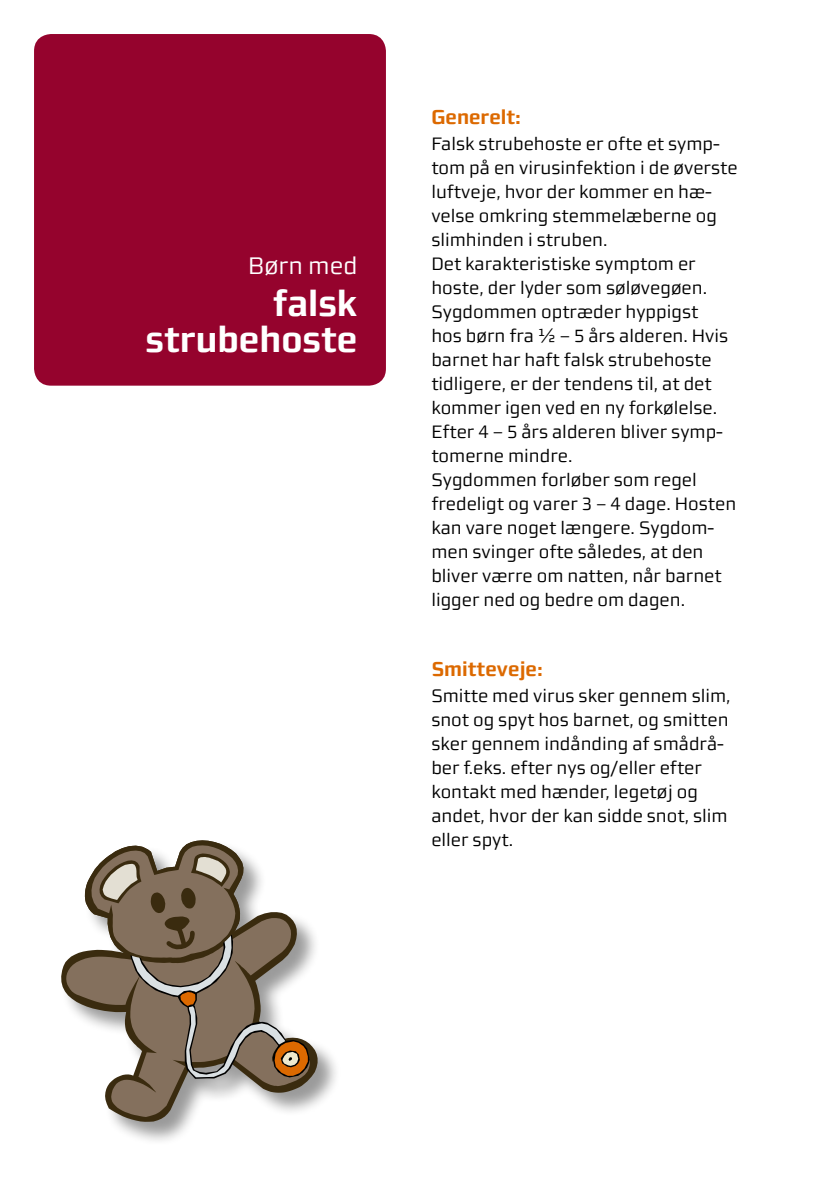
<style>
.page{position:relative;width:840px;height:1191px;background:#fff}
.page>*{position:absolute;margin:0;border:0;box-sizing:border-box;transform-origin:0 0}
.rubrik-2{font:700 36px/36px "midtsans";color:#fff;text-align:right}
.t1{font:24px "midtsans";color:#fff}
.mr{font:700 20px "midtsans";color:#dc6900}
.bt{font:18px/24px "midtsans";color:#000}
</style>
<div class="page">
<div style="left:34px;top:34px;width:352px;height:352px;background:#95032d;border-radius:17px"></div>
<div style="left:60px;top:839px;width:281px;height:306px;background:#000;opacity:.4"></div>
<svg style="left:61px;top:840px;width:256px;height:281px"></svg>
<svg style="left:66px;top:918px;width:243px;height:199px"></svg>
<svg style="left:85px;top:840px;width:224px;height:238px"></svg>
<p class="t1" style="left:248px;top:252px;width:111px">Børn med</p>
<p class="rubrik-2" style="left:145px;top:285px;width:213px">falsk strubehoste</p>
<p class="mr" style="left:431px;top:105px;width:91px">Generelt:</p>
<p class="bt" style="left:431px;top:132px;width:307px">Falsk strubehoste er ofte et symp&shy;tom på en virusinfektion i de øverste luftveje, hvor der kommer en hæ&shy;velse omkring stemmelæberne og slimhinden i struben.</p>
<p class="bt" style="left:431px;top:252px;width:277px">Det karakteristiske symptom er hoste, der lyder som søløvegøen.</p>
<p class="bt" style="left:431px;top:300px;width:298px">Sygdommen optræder hyppigst hos børn fra ½ – 5 års alderen. Hvis barnet har haft falsk strubehoste tidligere, er der tendens til, at det kommer igen ved en ny forkølelse.<br>Efter 4 – 5 års alderen bliver symp&shy;tomerne mindre.</p>
<p class="bt" style="left:431px;top:468px;width:306px">Sygdommen forløber som regel fredeligt og varer 3 – 4 dage. Hosten kan vare noget længere. Sygdom&shy;men svinger ofte således, at den bliver værre om natten, når barnet ligger ned og bedre om dagen.</p>
<p class="mr" style="left:431px;top:657px;width:113px">Smitteveje:</p>
<p class="bt" style="left:431px;top:684px;width:301px">Smitte med virus sker gennem slim, snot og spyt hos barnet, og smitten sker gennem indånding af smådrå&shy;ber f.eks. efter nys og/eller efter kontakt med hænder, legetøj og andet, hvor der kan sidde snot, slim eller spyt.</p>
</div>
